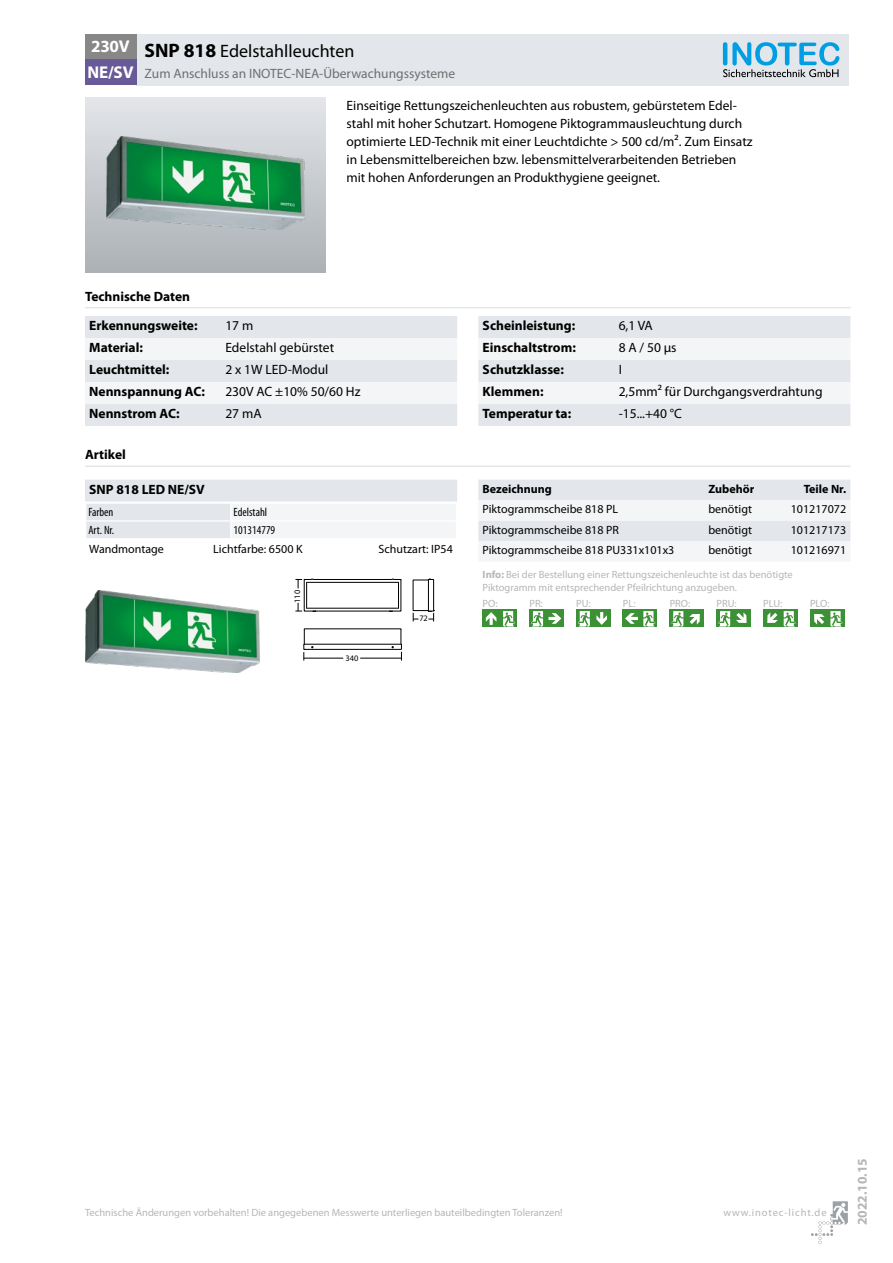
<style>
.page{position:relative;width:893px;height:1263px;background:#fff}
.page>*{position:absolute;margin:0;border:0;box-sizing:border-box;transform-origin:0 0}
.t1{font:18px "Myriad Pro";color:#000}
.t2{font:700 17.1px/25.5px "Myriad Pro";letter-spacing:-.01em;color:#fff}
.t3{font:13.5px/18px "Myriad Pro";color:#000}
.t4{font:700 13.5px "Myriad Pro";color:#000}
.t5{font:13.5px "Myriad Pro";color:#706f6f}
.t6{font:700 13.5px "Myriad Pro";color:#b6b6ba}
.t7{font:12px "Myriad Pro";color:#000}
.t8{font:condensed 12px "Myriad Pro";color:#000}
.t9{font:700 12px "Myriad Pro";color:#000}
.t10{font:10.5px/12.6px "Myriad Pro";color:#b6b6ba}
.t11{font:10.5px "Myriad Pro";letter-spacing:.08em;color:#b6b6ba}
.t12{font:8.4px "Myriad";color:#000}
.s1{font-weight:700;font-size:19.5px}
.s2{font-weight:700}
</style>
<div class="page">
<svg style="left:811px;top:1201px;width:37px;height:43px"></svg>
<div style="left:85px;top:98px;width:240px;height:174px;background:linear-gradient(to bottom,#e3e5e9,#acb1b5)"></div>
<img style="left:106px;top:136px;width:198px;height:93px">
<svg style="left:85px;top:316px;width:372px;height:110px"></svg>
<svg style="left:478px;top:316px;width:372px;height:110px"></svg>
<hr style="left:85px;top:307px;width:765px;height:1px;background:#e3e6ea">
<hr style="left:85px;top:465px;width:765px;height:2px;background:#e3e6ea">
<img style="left:85px;top:590px;width:174px;height:82px">
<svg style="left:413px;top:579px;width:22px;height:42px"></svg>
<div style="left:304px;top:579px;width:97px;height:32px;border:1px solid #000"></div>
<hr style="left:307px;top:608px;width:91px;height:1px;background:#000">
<hr style="left:307px;top:582px;width:91px;height:1px;background:#000">
<svg style="left:295px;top:579px;width:21px;height:33px"></svg>
<svg style="left:389px;top:579px;width:13px;height:33px"></svg>
<svg style="left:303px;top:628px;width:99px;height:32px"></svg>
<svg style="left:85px;top:480px;width:372px;height:58px"></svg>
<hr style="left:85px;top:502px;width:146px;height:2px;background:#fff">
<hr style="left:231px;top:502px;width:226px;height:2px;background:#fff">
<hr style="left:85px;top:520px;width:146px;height:2px;background:#fff">
<hr style="left:231px;top:520px;width:226px;height:2px;background:#fff">
<div style="left:136px;top:34px;width:712px;height:51px;background:#e3e6ea"></div>
<div style="left:85px;top:34px;width:51px;height:26px;background:#878787"></div>
<div style="left:85px;top:60px;width:51px;height:25px;background:#685999"></div>
<svg style="left:723px;top:42px;width:116px;height:35px"></svg>
<svg style="left:478px;top:480px;width:372px;height:81px"></svg>
<div style="left:500px;top:610px;width:17px;height:17px;background:#3c9035"></div>
<svg style="left:503px;top:611px;width:12px;height:15px"></svg>
<div style="left:483px;top:610px;width:17px;height:17px;background:#3c9035"></div>
<svg style="left:486px;top:612px;width:10px;height:13px"></svg>
<svg style="left:529px;top:610px;width:17px;height:17px"></svg>
<svg style="left:531px;top:611px;width:12px;height:15px"></svg>
<div style="left:546px;top:610px;width:17px;height:17px;background:#3c9035"></div>
<svg style="left:549px;top:613px;width:12px;height:11px"></svg>
<div style="left:576px;top:610px;width:17px;height:17px;background:#3c9035"></div>
<svg style="left:578px;top:611px;width:12px;height:15px"></svg>
<div style="left:593px;top:610px;width:17px;height:17px;background:#3c9035"></div>
<svg style="left:596px;top:612px;width:11px;height:13px"></svg>
<div style="left:623px;top:610px;width:17px;height:17px;background:#3c9035"></div>
<div style="left:640px;top:610px;width:17px;height:17px;background:#3c9035"></div>
<svg style="left:625px;top:611px;width:30px;height:15px"></svg>
<svg style="left:670px;top:610px;width:17px;height:17px"></svg>
<svg style="left:671px;top:611px;width:12px;height:15px"></svg>
<div style="left:687px;top:610px;width:17px;height:17px;background:#3c9035"></div>
<svg style="left:689px;top:614px;width:11px;height:10px"></svg>
<svg style="left:716px;top:610px;width:17px;height:17px"></svg>
<svg style="left:718px;top:611px;width:12px;height:15px"></svg>
<div style="left:733px;top:610px;width:17px;height:17px;background:#3c9035"></div>
<svg style="left:736px;top:612px;width:11px;height:11px"></svg>
<svg style="left:780px;top:610px;width:17px;height:17px"></svg>
<svg style="left:784px;top:611px;width:12px;height:15px"></svg>
<div style="left:763px;top:610px;width:17px;height:17px;background:#3c9035"></div>
<svg style="left:767px;top:612px;width:11px;height:11px"></svg>
<div style="left:827px;top:610px;width:17px;height:17px;background:#3c9035"></div>
<div style="left:810px;top:610px;width:17px;height:17px;background:#3c9035"></div>
<svg style="left:814px;top:611px;width:28px;height:15px"></svg>
<p class="t2" style="left:88px;top:33px;width:48px">230V<br>NE/SV</p>
<h1 class="t1" style="left:145px;top:40px;width:211px"><span class="s1">SNP 818</span> Edelstahlleuchten</h1>
<p class="t5" style="left:145px;top:65px;width:312px">Zum Anschluss an INOTEC-NEA-Überwachungssysteme</p>
<p class="t3" style="left:347px;top:96px;width:408px">Einseitige Rettungszeichenleuchten aus robustem, gebürstetem Edel&shy;stahl mit hoher Schutzart. Homogene Piktogrammausleuchtung durch optimierte LED-Technik mit einer Leuchtdichte &gt; 500 cd/m². Zum Einsatz in Lebensmittelbereichen bzw. lebensmittelverarbeitenden Betrieben mit hohen Anforderungen an Produkthygiene geeignet.</p>
<p class="t4" style="left:85px;top:287px;width:107px">Technische Daten</p>
<p class="t4" style="left:89px;top:317px;width:110px">Erkennungsweite:</p>
<p class="t3" style="left:225px;top:317px;width:29px">17 m</p>
<p class="t4" style="left:89px;top:339px;width:55px">Material:</p>
<p class="t3" style="left:225px;top:339px;width:110px">Edelstahl gebürstet</p>
<p class="t4" style="left:89px;top:361px;width:82px">Leuchtmittel:</p>
<p class="t3" style="left:225px;top:361px;width:105px">2 x 1W LED-Modul</p>
<p class="t4" style="left:89px;top:383px;width:117px">Nennspannung AC:</p>
<p class="t3" style="left:225px;top:383px;width:137px">230V AC ±10% 50/60 Hz</p>
<p class="t4" style="left:89px;top:405px;width:92px">Nennstrom AC:</p>
<p class="t3" style="left:225px;top:405px;width:38px">27 mA</p>
<p class="t4" style="left:85px;top:446px;width:42px">Artikel</p>
<p class="t4" style="left:89px;top:481px;width:117px">SNP 818 LED NE/SV</p>
<p class="t8" style="left:88px;top:505px;width:27px">Farben</p>
<p class="t8" style="left:234px;top:505px;width:35px">Edelstahl</p>
<p class="t8" style="left:88px;top:523px;width:27px">Art. Nr.</p>
<p class="t8" style="left:234px;top:523px;width:43px">101314779</p>
<p class="t7" style="left:89px;top:542px;width:76px">Wandmontage</p>
<p class="t7" style="left:213px;top:542px;width:91px">Lichtfarbe: 6500 K</p>
<p class="t7" style="left:379px;top:542px;width:76px">Schutzart: IP54</p>
<p class="t12" style="left:293px;top:603px;width:14px;rotate:-90deg">110</p>
<p class="t12" style="left:345px;top:654px;width:14px">340</p>
<p class="t12" style="left:419px;top:614px;width:10px">72</p>
<p class="t4" style="left:483px;top:317px;width:94px">Scheinleistung:</p>
<p class="t3" style="left:619px;top:317px;width:36px">6,1 VA</p>
<p class="t4" style="left:483px;top:339px;width:95px">Einschaltstrom:</p>
<p class="t3" style="left:619px;top:339px;width:59px">8 A / 50 µs</p>
<p class="t4" style="left:483px;top:361px;width:83px">Schutzklasse:</p>
<p class="t3" style="left:619px;top:361px;width:5px">I</p>
<p class="t4" style="left:483px;top:383px;width:62px">Klemmen:</p>
<p class="t3" style="left:619px;top:383px;width:205px">2,5mm² für Durchgangsverdrahtung</p>
<p class="t4" style="left:483px;top:405px;width:90px">Temperatur ta:</p>
<p class="t3" style="left:619px;top:405px;width:65px">-15...+40 °C</p>
<p class="t9" style="left:483px;top:481px;width:71px">Bezeichnung</p>
<p class="t9" style="left:708px;top:481px;width:47px">Zubehör</p>
<p class="t9" style="left:804px;top:481px;width:44px">Teile Nr.</p>
<p class="t7" style="left:483px;top:502px;width:137px">Piktogrammscheibe 818 PL</p>
<p class="t7" style="left:708px;top:502px;width:45px">benötigt</p>
<p class="t7" style="left:791px;top:502px;width:57px">101217072</p>
<p class="t7" style="left:483px;top:522px;width:138px">Piktogrammscheibe 818 PR</p>
<p class="t7" style="left:708px;top:522px;width:45px">benötigt</p>
<p class="t7" style="left:791px;top:522px;width:57px">101217173</p>
<p class="t7" style="left:483px;top:543px;width:193px">Piktogrammscheibe 818 PU331x101x3</p>
<p class="t7" style="left:708px;top:543px;width:45px">benötigt</p>
<p class="t7" style="left:791px;top:543px;width:57px">101216971</p>
<p class="t10" style="left:483px;top:568px;width:312px"><span class="s2">Info:</span> Bei der Bestellung einer Rettungszeichenleuchte ist das benötigte<br>Piktogramm mit entsprechender Pfeilrichtung anzugeben.</p>
<p class="t10" style="left:483px;top:597px;width:16px">PO:</p>
<p class="t10" style="left:529px;top:597px;width:15px">PR:</p>
<p class="t10" style="left:576px;top:597px;width:16px">PU:</p>
<p class="t10" style="left:623px;top:597px;width:14px">PL:</p>
<p class="t10" style="left:670px;top:597px;width:22px">PRO:</p>
<p class="t10" style="left:716px;top:597px;width:22px">PRU:</p>
<p class="t10" style="left:763px;top:597px;width:21px">PLU:</p>
<p class="t10" style="left:810px;top:597px;width:21px">PLO:</p>
<p class="t10" style="left:85px;top:1205px;width:479px">Technische Änderungen vorbehalten! Die angegebenen Messwerte unterliegen bauteilbedingten Toleranzen!</p>
<p class="t11" style="left:723px;top:1205px;width:105px">www.inotec-licht.de</p>
<p class="t6" style="left:854px;top:1225px;width:68px;rotate:-90deg">2022.10.15</p>
</div>
